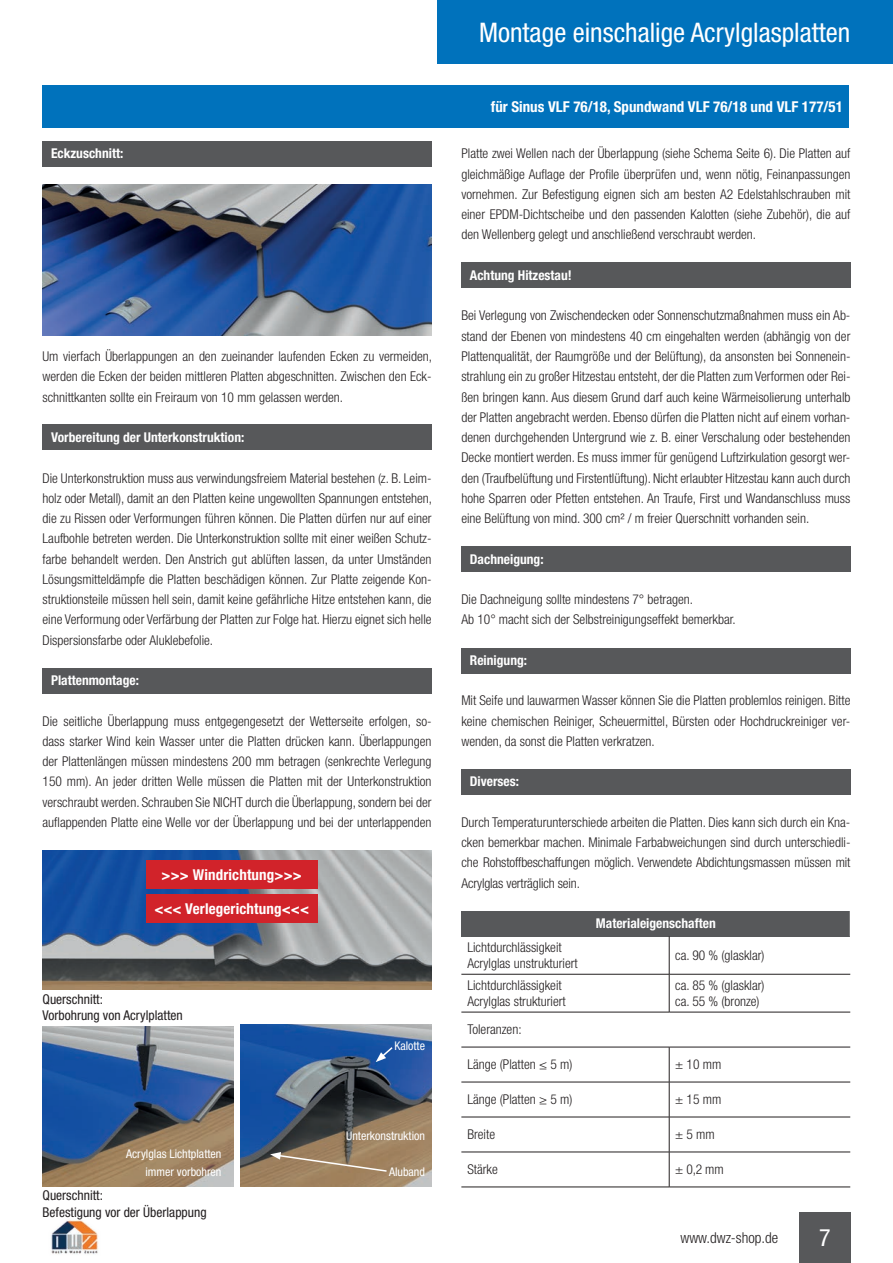
<style>
.page{position:relative;width:893px;height:1263px;background:#fff}
.page>*{position:absolute;margin:0;border:0;box-sizing:border-box;transform-origin:0 0}
.t1{font:condensed 27px "Helvetica Neue LT Pro";color:#fff}
.t2{font:condensed 24px "Helvetica Neue LT Pro";color:#fff}
.t3{font:700 condensed 15px "Helvetica Neue LT Pro";color:#fff}
.t4{font:300 condensed 15px "Helvetica Neue LT Pro";color:#231f20}
.t5{font:300 condensed 13.5px/20.2px "Helvetica Neue LT Pro";color:#231f20;text-align:justify}
.t6{font:700 condensed 13.5px "Helvetica Neue LT Pro";color:#fff}
.t7{font:condensed 13.5px/16.2px "Helvetica Neue LT Pro";color:#231f20}
.t8{font:condensed 12px/18px "Helvetica Neue LT Pro";color:#fff;text-align:right}
</style>
<div class="page">
<div style="left:799px;top:1212px;width:51px;height:51px;background:#57585a"></div>
<img style="left:51px;top:1220px;width:48px;height:34px">
<div style="left:438px;top:0;width:455px;height:64px;background:#0072bc"></div>
<div style="left:43px;top:85px;width:806px;height:43px;background:#0072bc"></div>
<div style="left:43px;top:141px;width:389px;height:26px;background:#57585a"></div>
<div style="left:43px;top:424px;width:389px;height:26px;background:#57585a"></div>
<div style="left:43px;top:668px;width:389px;height:26px;background:#57585a"></div>
<div style="left:461px;top:262px;width:389px;height:26px;background:#57585a"></div>
<div style="left:461px;top:546px;width:389px;height:26px;background:#57585a"></div>
<div style="left:461px;top:769px;width:389px;height:25px;background:#57585a"></div>
<div style="left:461px;top:648px;width:389px;height:25px;background:#57585a"></div>
<img style="left:43px;top:185px;width:389px;height:150px">
<img style="left:43px;top:850px;width:389px;height:140px">
<img style="left:43px;top:1027px;width:191px;height:159px">
<img style="left:240px;top:1025px;width:192px;height:161px">
<div style="left:461px;top:911px;width:389px;height:25px;background:#57585a"></div>
<hr style="left:461px;top:974px;width:208px;height:1px;background:#231f20">
<hr style="left:461px;top:1012px;width:208px;height:1px;background:#231f20">
<hr style="left:461px;top:1047px;width:208px;height:1px;background:#231f20">
<hr style="left:461px;top:1082px;width:208px;height:1px;background:#231f20">
<hr style="left:461px;top:1117px;width:208px;height:1px;background:#231f20">
<hr style="left:461px;top:1152px;width:208px;height:1px;background:#231f20">
<hr style="left:461px;top:1187px;width:208px;height:1px;background:#231f20">
<hr style="left:669px;top:936px;width:1px;height:38px;background:#231f20">
<hr style="left:669px;top:974px;width:181px;height:1px;background:#231f20">
<hr style="left:669px;top:974px;width:1px;height:38px;background:#231f20">
<hr style="left:669px;top:1012px;width:181px;height:1px;background:#231f20">
<hr style="left:669px;top:1047px;width:181px;height:1px;background:#231f20">
<hr style="left:669px;top:1047px;width:1px;height:35px;background:#231f20">
<hr style="left:669px;top:1082px;width:181px;height:1px;background:#231f20">
<hr style="left:669px;top:1082px;width:1px;height:35px;background:#231f20">
<hr style="left:669px;top:1117px;width:181px;height:1px;background:#231f20">
<hr style="left:669px;top:1117px;width:1px;height:35px;background:#231f20">
<hr style="left:669px;top:1152px;width:181px;height:1px;background:#231f20">
<hr style="left:669px;top:1152px;width:1px;height:35px;background:#231f20">
<hr style="left:669px;top:1187px;width:181px;height:1px;background:#231f20">
<svg style="left:376px;top:1045px;width:18px;height:17px"></svg>
<svg style="left:270px;top:1152px;width:118px;height:21px;background:#a58a6b"></svg>
<div style="left:146px;top:860px;width:172px;height:29px;background:#d1232a"></div>
<div style="left:146px;top:895px;width:172px;height:28px;background:#d1232a"></div>
<p class="t6" style="left:51px;top:145px;width:74px">Eckzuschnitt:</p>
<p class="t5" style="left:43px;top:346px;width:391px">Um vierfach Überlappungen an den zueinander laufenden Ecken zu vermeiden, werden die Ecken der beiden mittleren Platten abgeschnitten. Zwischen den Eck&shy;schnittkanten sollte ein Freiraum von 10 mm gelassen werden.</p>
<p class="t6" style="left:51px;top:429px;width:195px">Vorbereitung der Unterkonstruktion:</p>
<p class="t5" style="left:43px;top:467px;width:391px">Die Unterkonstruktion muss aus verwindungsfreiem Material bestehen (z. B. Leim&shy;holz oder Metall), damit an den Platten keine ungewollten Spannungen entstehen, die zu Rissen oder Verformungen führen können. Die Platten dürfen nur auf einer Laufbohle betreten werden. Die Unterkonstruktion sollte mit einer weißen Schutz&shy;farbe behandelt werden. Den Anstrich gut ablüften lassen, da unter Umständen Lösungsmitteldämpfe die Platten beschädigen können. Zur Platte zeigende Kon&shy;struktionsteile müssen hell sein, damit keine gefährliche Hitze entstehen kann, die eine Verformung oder Verfärbung der Platten zur Folge hat. Hierzu eignet sich helle Dispersionsfarbe oder Aluklebefolie.</p>
<p class="t6" style="left:51px;top:672px;width:89px">Plattenmontage:</p>
<p class="t5" style="left:43px;top:710px;width:391px">Die seitliche Überlappung muss entgegengesetzt der Wetterseite erfolgen, so&shy;dass starker Wind kein Wasser unter die Platten drücken kann. Überlappungen der Plattenlängen müssen mindestens 200 mm betragen (senkrechte Verlegung 150 mm). An jeder dritten Welle müssen die Platten mit der Unterkonstruktion verschraubt werden. Schrauben Sie NICHT durch die Überlappung, sondern bei der auflappenden Platte eine Welle vor der Überlappung und bei der unterlappenden</p>
<p class="t3" style="left:162px;top:865px;width:142px">&gt;&gt;&gt; Windrichtung&gt;&gt;&gt;</p>
<p class="t3" style="left:154px;top:899px;width:156px">&lt;&lt;&lt; Verlegerichtung&lt;&lt;&lt;</p>
<p class="t7" style="left:43px;top:991px;width:142px">Querschnitt:<br>Vorbohrung von Acrylplatten</p>
<p class="t8" style="left:126px;top:1145px;width:97px">Acrylglas Lichtplatten immer vorbohren</p>
<p class="t7" style="left:43px;top:1187px;width:166px">Querschnitt:<br>Befestigung vor der Überlappung</p>
<p class="t8" style="left:394px;top:1037px;width:32px">Kalotte</p>
<p class="t8" style="left:346px;top:1127px;width:80px">Unterkonstruktion</p>
<p class="t8" style="left:389px;top:1163px;width:37px">Aluband</p>
<h1 class="t1" style="left:479px;top:16px;width:373px">Montage einschalige Acrylglasplatten</h1>
<p class="t3" style="left:491px;top:97px;width:354px">für Sinus VLF 76/18, Spundwand VLF 76/18 und VLF 177/51</p>
<p class="t5" style="left:461px;top:143px;width:391px">Platte zwei Wellen nach der Überlappung (siehe Schema Seite 6). Die Platten auf gleichmäßige Auflage der Profile überprüfen und, wenn nötig, Feinanpassungen vornehmen. Zur Befestigung eignen sich am besten A2 Edelstahlschrauben mit einer EPDM-Dichtscheibe und den passenden Kalotten (siehe Zubehör), die auf den Wellenberg gelegt und anschließend verschraubt werden.</p>
<p class="t6" style="left:470px;top:267px;width:103px">Achtung Hitzestau!</p>
<p class="t5" style="left:461px;top:305px;width:391px">Bei Verlegung von Zwischendecken oder Sonnenschutzmaßnahmen muss ein Ab&shy;stand der Ebenen von mindestens 40 cm eingehalten werden (abhängig von der Plattenqualität, der Raumgröße und der Belüftung), da ansonsten bei Sonnenein&shy;strahlung ein zu großer Hitzestau entsteht, der die Platten zum Verformen oder Rei&shy;ßen bringen kann. Aus diesem Grund darf auch keine Wärmeisolierung unterhalb der Platten angebracht werden. Ebenso dürfen die Platten nicht auf einem vorhan&shy;denen durchgehenden Untergrund wie z. B. einer Verschalung oder bestehenden Decke montiert werden. Es muss immer für genügend Luftzirkulation gesorgt wer&shy;den (Traufbelüftung und Firstentlüftung). Nicht erlaubter Hitzestau kann auch durch hohe Sparren oder Pfetten entstehen. An Traufe, First und Wandanschluss muss eine Belüftung von mind. 300 cm² / m freier Querschnitt vorhanden sein.</p>
<p class="t6" style="left:470px;top:550px;width:75px">Dachneigung:</p>
<p class="t5" style="left:461px;top:589px;width:276px">Die Dachneigung sollte mindestens 7° betragen.<br>Ab 10° macht sich der Selbstreinigungseffekt bemerkbar.</p>
<p class="t6" style="left:470px;top:652px;width:59px">Reinigung:</p>
<p class="t5" style="left:461px;top:690px;width:391px">Mit Seife und lauwarmen Wasser können Sie die Platten problemlos reinigen. Bitte keine chemischen Reiniger, Scheuermittel, Bürsten oder Hochdruckreiniger ver&shy;wenden, da sonst die Platten verkratzen.</p>
<p class="t6" style="left:470px;top:773px;width:51px">Diverses:</p>
<p class="t5" style="left:461px;top:812px;width:391px">Durch Temperaturunterschiede arbeiten die Platten. Dies kann sich durch ein Kna&shy;cken bemerkbar machen. Minimale Farbabweichungen sind durch unterschiedli&shy;che Rohstoffbeschaffungen möglich. Verwendete Abdichtungsmassen müssen mit Acrylglas verträglich sein.</p>
<p class="t6" style="left:596px;top:915px;width:121px">Materialeigenschaften</p>
<p class="t5" style="left:467px;top:939px;width:112px;line-height:16.2px">Lichtdurchlässigkeit<br>Acrylglas unstrukturiert</p>
<p class="t5" style="left:675px;top:945px;width:91px">ca. 90 % (glasklar)</p>
<p class="t5" style="left:467px;top:977px;width:100px;line-height:16.2px">Lichtdurchlässigkeit<br>Acrylglas strukturiert</p>
<p class="t5" style="left:675px;top:977px;width:91px;line-height:16.2px">ca. 85 % (glasklar) ca. 55 % (bronze)</p>
<p class="t5" style="left:467px;top:1019px;width:56px">Toleranzen:</p>
<p class="t5" style="left:467px;top:1054px;width:106px">Länge (Platten ≤ 5 m)</p>
<p class="t5" style="left:675px;top:1054px;width:48px">± 10 mm</p>
<p class="t5" style="left:467px;top:1089px;width:106px">Länge (Platten ≥ 5 m)</p>
<p class="t5" style="left:675px;top:1089px;width:48px">± 15 mm</p>
<p class="t5" style="left:467px;top:1124px;width:29px">Breite</p>
<p class="t5" style="left:675px;top:1124px;width:41px">± 5 mm</p>
<p class="t5" style="left:467px;top:1159px;width:32px">Stärke</p>
<p class="t5" style="left:675px;top:1159px;width:50px">± 0,2 mm</p>
<p class="t4" style="left:680px;top:1229px;width:99px">www.dwz-shop.de</p>
<h2 class="t2" style="left:819px;top:1224px;width:13px">7</h2>
</div>
